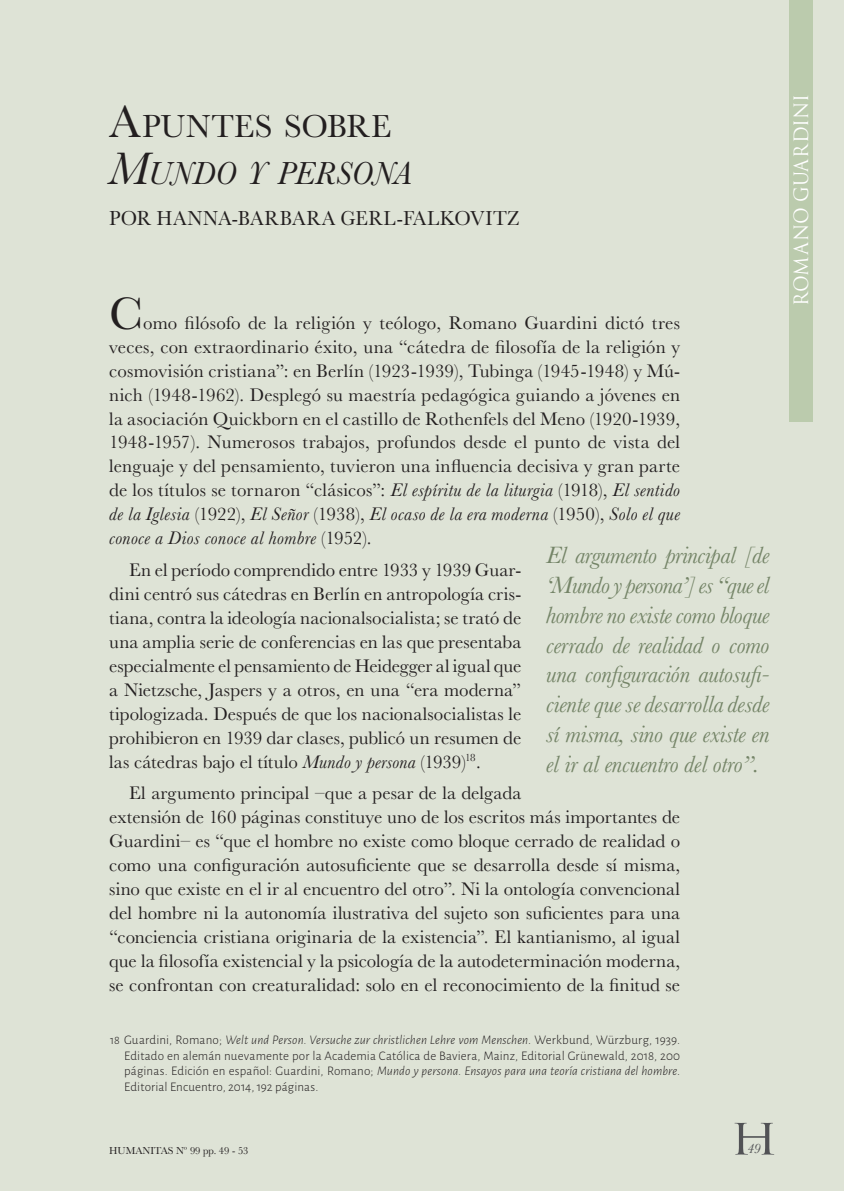
<style>
.page{position:relative;width:844px;height:1191px;background:#fff}
.page>*{position:absolute;margin:0;border:0;box-sizing:border-box;transform-origin:0 0}
.Texto_general_Bask{font:47.25px "Baskerville";color:#231f20}
.t1{font:42px "Trajan Pro";color:#515255;scale:1.2 1}
.Título_Baskerville{font:italic 33.07px/47.2px "Baskerville";letter-spacing:.005em;color:#231f20}
.Destaque__Baskervi{font:italic 24.5px/29.8px "Baskerville";letter-spacing:-.01em;color:#748467;text-align:justify}
.Título_autor_Baske{font:21px "Baskerville";letter-spacing:.025em;color:#231f20;scale:.95 1}
.Título_Baskerville-2{font:19.25px "Trajan Pro";letter-spacing:-.02em;color:#fff;scale:.95 1}
.Texto_general_Bask-2{font:18.9px/24px "Baskerville";letter-spacing:.005em;color:#231f20;text-align:justify}
.t2{font:italic 14px "Baskerville";color:#515255}
.Notas_Alegreya_San{font:300 13.12px/15.8px "Alegreya Sans";letter-spacing:.01em;color:#231f20;text-align:justify}
.t3{font:10.5px "Baskerville";color:#231f20}
.s1{font-style:normal;font-size:47.25px}
.s2{font-style:normal}
.s3{font-size:47.25px}
.s4{font-style:italic}
.s5{font-size:12.25px}
</style>
<div class="page">
<div style="left:1px;top:0;width:842px;height:1191px;background:#dee3d6"></div>
<div style="left:789px;top:0;width:23px;height:422px;background:#bbcbad"></div>
<p class="Título_Baskerville" style="left:109px;top:102px;width:304px"><span class="s1">A</span><span class="s2">PUNTES SOBRE<br></span><span class="s3">M</span>UNDO Y PERSONA</p>
<p class="Título_autor_Baske" style="left:109px;top:205px;width:433px">POR HANNA-BARBARA GERL-FALKOVITZ</p>
<p class="Texto_general_Bask" style="left:109px;top:283px;width:35px">C</p>
<p class="Texto_general_Bask-2" style="left:109px;top:311px;width:572px;text-indent:34px">omo filósofo de la religión y teólogo, Romano Guardini dictó tres veces, con extraordinario éxito, una “cátedra de filosofía de la religión y cosmovisión cristiana”: en Berlín (1923-1939), Tubinga (1945-1948) y Mú&shy;nich (1948-1962). Desplegó su maestría pedagógica guiando a jóvenes en la asociación Quickborn en el castillo de Rothenfels del Meno (1920-1939, 1948-1957). Numerosos trabajos, profundos desde el punto de vista del lenguaje y del pensamiento, tuvieron una influencia decisiva y gran parte de los títulos se tornaron “clásicos”: <span class="s4">El espíritu de la liturgia</span> (1918), <span class="s4">El sentido de la Iglesia</span> (1922), <span class="s4">El Señor</span> (1938), <span class="s4">El ocaso de la era moderna</span> (1950), <span class="s4">Solo el que conoce a Dios conoce al hombre</span> (1952).</p>
<p class="Texto_general_Bask-2" style="left:109px;top:558px;width:413px;text-indent:20px">En el período comprendido entre 1933 y 1939 Guar&shy;dini centró sus cátedras en Berlín en antropología cris&shy;tiana, contra la ideología nacionalsocialista; se trató de una amplia serie de conferencias en las que presentaba especialmente el pensamiento de Heidegger al igual que a Nietzsche, Jaspers y a otros, en una “era moderna” tipologizada. Después de que los nacionalsocialistas le prohibieron en 1939 dar clases, publicó un resumen de las cátedras bajo el título <span class="s4">Mundo y persona</span> (1939)<sup>18</sup>.</p>
<p class="Texto_general_Bask-2" style="left:109px;top:781px;width:572px;text-align:left;text-indent:20px">El argumento principal –que a pesar de la delgada<br>extensión de 160 páginas constituye uno de los escritos más importantes de Guardini– es “que el hombre no existe como bloque cerrado de realidad o como una configuración autosuficiente que se desarrolla desde sí misma, sino que existe en el ir al encuentro del otro”. Ni la ontología convencional del hombre ni la autonomía ilustrativa del sujeto son suficientes para una “conciencia cristiana originaria de la existencia”. El kantianismo, al igual que la filosofía existencial y la psicología de la autodeterminación moderna, se confrontan con creaturalidad: solo en el reconocimiento de la finitud se</p>
<p class="Destaque__Baskervi" style="left:546px;top:540px;width:225px">El argumento principal [de ‘Mundo y persona’] es “que el hombre no existe como bloque cerrado de realidad o como una configuración autosufi&shy;ciente que se desarrolla desde sí misma, sino que existe en el ir al encuentro del otro”.</p>
<p class="Notas_Alegreya_San" style="left:124px;top:1031px;width:557px;text-indent:-14px"><span class="s5">18</span> Guardini, Romano; <span class="s4">Welt und Person. Versuche zur christlichen Lehre vom Menschen</span>. Werkbund, Würzburg, 1939.<br>Editado en alemán nuevamente por la Academia Católica de Baviera, Mainz, Editorial Grünewald, 2018, 200 páginas. Edición en español: Guardini, Romano; <span class="s4">Mundo y persona. Ensayos para una teoría cristiana del hombre</span>.<br>Editorial Encuentro, 2014, 192 páginas.</p>
<p class="t3" style="left:109px;top:1144px;width:141px">HUMANITAS Nº 99 pp. 49 - 53</p>
<p class="t1" style="left:729px;top:1112px;width:42px">H</p>
<p class="t2" style="left:747px;top:1138px;width:15px">49</p>
<p class="Título_Baskerville-2" style="left:788px;top:306px;width:224px;rotate:-90deg">ROMANO GUARDINI</p>
</div>
